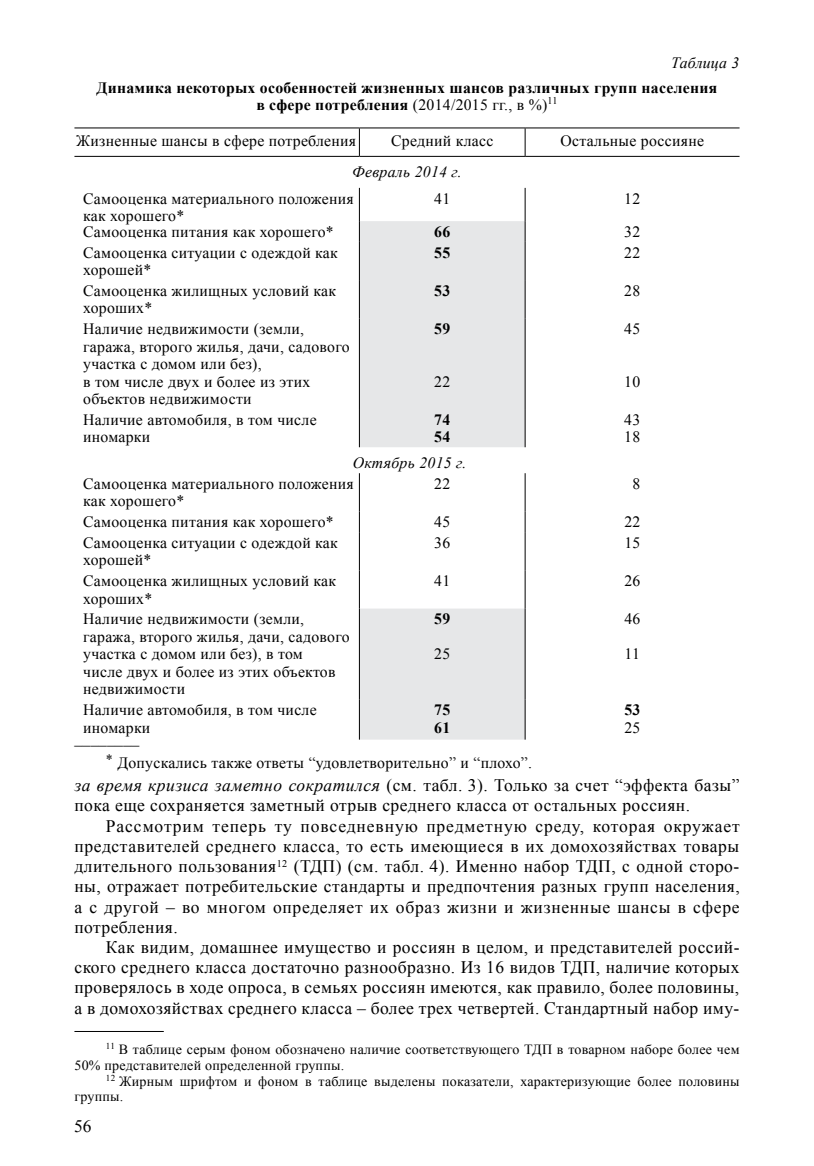
<style>
.page{position:relative;width:814px;height:1166px;background:#fff}
.page>*{position:absolute;margin:0;border:0;box-sizing:border-box;transform-origin:0 0}
.t1{font:17.5px/20.3px "Times New Roman";letter-spacing:.025em;color:#000;text-align:justify}
.t2{font:15.75px/17.5px "Times New Roman";letter-spacing:.015em;color:#000}
.t3{font:700 15.75px/17.5px "Times New Roman";letter-spacing:.015em;color:#000}
.t4{font:italic 15.75px "Times New Roman";letter-spacing:.015em;color:#000}
.t5{font:14px/15.8px "Times New Roman";letter-spacing:.015em;color:#000}
.s1{font-weight:400}
.s2{font-style:italic}
</style>
<div class="page">
<hr style="left:74px;top:1031px;width:90px;height:1px;background:#000">
<svg style="left:359px;top:221px;width:166px;height:518px;fill:#e6e7e8"></svg>
<hr style="left:74px;top:127px;width:285px;height:1px;background:#000">
<hr style="left:359px;top:127px;width:166px;height:1px;background:#000">
<svg style="left:359px;top:128px;width:1px;height:28px"></svg>
<hr style="left:525px;top:127px;width:214px;height:1px;background:#000">
<svg style="left:524px;top:128px;width:1px;height:28px"></svg>
<hr style="left:74px;top:156px;width:285px;height:1px;background:#000">
<hr style="left:359px;top:156px;width:166px;height:1px;background:#000">
<hr style="left:525px;top:156px;width:214px;height:1px;background:#000">
<hr style="left:359px;top:188px;width:1px;height:33px;background:#000">
<hr style="left:524px;top:188px;width:1px;height:33px;background:#000">
<hr style="left:359px;top:473px;width:1px;height:38px;background:#000">
<hr style="left:524px;top:473px;width:1px;height:38px;background:#000">
<svg style="left:359px;top:511px;width:1px;height:21px"></svg>
<svg style="left:524px;top:511px;width:1px;height:21px"></svg>
<hr style="left:359px;top:532px;width:1px;height:38px;background:#000">
<hr style="left:524px;top:532px;width:1px;height:38px;background:#000">
<hr style="left:359px;top:570px;width:1px;height:38px;background:#000">
<hr style="left:524px;top:570px;width:1px;height:38px;background:#000">
<hr style="left:359px;top:608px;width:1px;height:91px;background:#000">
<hr style="left:524px;top:608px;width:1px;height:91px;background:#000">
<hr style="left:359px;top:699px;width:1px;height:40px;background:#000">
<hr style="left:524px;top:699px;width:1px;height:40px;background:#000">
<svg style="left:359px;top:221px;width:1px;height:21px"></svg>
<svg style="left:524px;top:221px;width:1px;height:21px"></svg>
<hr style="left:359px;top:242px;width:1px;height:38px;background:#000">
<hr style="left:524px;top:242px;width:1px;height:38px;background:#000">
<hr style="left:359px;top:280px;width:1px;height:38px;background:#000">
<hr style="left:524px;top:280px;width:1px;height:38px;background:#000">
<hr style="left:359px;top:318px;width:1px;height:91px;background:#000">
<hr style="left:524px;top:318px;width:1px;height:91px;background:#000">
<hr style="left:359px;top:409px;width:1px;height:38px;background:#000">
<hr style="left:524px;top:409px;width:1px;height:38px;background:#000">
<p class="t4" style="left:671px;top:52px;width:70px">Таблица 3</p>
<p class="t3" style="left:97px;top:78px;width:622px;text-align:center">Динамика некоторых особенностей жизненных шансов различных групп населения в сфере потребления <span class="s1">(2014/2015 гг., в %)</span><sup>11</sup></p>
<p class="t2" style="left:76px;top:132px;width:281px">Жизненные шансы в сфере потребления</p>
<p class="t2" style="left:391px;top:132px;width:104px">Средний класс</p>
<p class="t2" style="left:560px;top:132px;width:145px">Остальные россияне</p>
<p class="t4" style="left:352px;top:161px;width:111px">Февраль 2014 г.</p>
<p class="t2" style="left:83px;top:189px;width:272px">Самооценка материального положения как хорошего*</p>
<p class="t2" style="left:434px;top:189px;width:18px">41</p>
<p class="t2" style="left:624px;top:189px;width:18px">12</p>
<p class="t2" style="left:83px;top:223px;width:252px">Самооценка питания как хорошего*</p>
<p class="t3" style="left:434px;top:222px;width:18px">66</p>
<p class="t2" style="left:624px;top:223px;width:18px">32</p>
<p class="t2" style="left:83px;top:243px;width:256px">Самооценка ситуации с одеждой как хорошей*</p>
<p class="t3" style="left:434px;top:243px;width:18px">55</p>
<p class="t2" style="left:624px;top:243px;width:18px">22</p>
<p class="t2" style="left:83px;top:282px;width:254px">Самооценка жилищных условий как хороших*</p>
<p class="t3" style="left:434px;top:281px;width:18px">53</p>
<p class="t2" style="left:624px;top:282px;width:18px">28</p>
<p class="t2" style="left:83px;top:320px;width:268px">Наличие недвижимости (земли, гаража, второго жилья, дачи, садового участка с домом или без),<br>в том числе двух и более из этих объектов недвижимости</p>
<p class="t3" style="left:434px;top:320px;width:18px">59</p>
<p class="t2" style="left:624px;top:320px;width:18px">45</p>
<p class="t2" style="left:434px;top:372px;width:18px">22</p>
<p class="t2" style="left:624px;top:372px;width:18px">10</p>
<p class="t2" style="left:83px;top:410px;width:235px">Наличие автомобиля, в том числе иномарки</p>
<p class="t3" style="left:434px;top:410px;width:18px">74<br>54</p>
<p class="t2" style="left:624px;top:410px;width:18px">43<br>18</p>
<p class="t4" style="left:353px;top:452px;width:115px">Октябрь 2015 г.</p>
<p class="t2" style="left:83px;top:475px;width:272px">Самооценка материального положения как хорошего*</p>
<p class="t2" style="left:434px;top:475px;width:18px">22</p>
<p class="t2" style="left:632px;top:475px;width:9px">8</p>
<p class="t2" style="left:83px;top:513px;width:252px">Самооценка питания как хорошего*</p>
<p class="t2" style="left:434px;top:513px;width:18px">45</p>
<p class="t2" style="left:624px;top:513px;width:18px">22</p>
<p class="t2" style="left:83px;top:534px;width:256px">Самооценка ситуации с одеждой как хорошей*</p>
<p class="t2" style="left:434px;top:534px;width:18px">36</p>
<p class="t2" style="left:624px;top:534px;width:18px">15</p>
<p class="t2" style="left:83px;top:572px;width:254px">Самооценка жилищных условий как хороших*</p>
<p class="t2" style="left:434px;top:572px;width:18px">41</p>
<p class="t2" style="left:624px;top:572px;width:18px">26</p>
<p class="t2" style="left:83px;top:610px;width:268px">Наличие недвижимости (земли, гаража, второго жилья, дачи, садового участка с домом или без), в том<br>числе двух и более из этих объектов недвижимости</p>
<p class="t3" style="left:434px;top:610px;width:18px">59</p>
<p class="t2" style="left:624px;top:610px;width:18px">46</p>
<p class="t2" style="left:624px;top:645px;width:17px">11</p>
<p class="t2" style="left:434px;top:645px;width:18px">25</p>
<p class="t2" style="left:83px;top:701px;width:235px">Наличие автомобиля, в том числе иномарки</p>
<p class="t3" style="left:434px;top:700px;width:18px">75<br>61</p>
<p class="t3" style="left:624px;top:700px;width:18px">53</p>
<p class="t2" style="left:624px;top:718px;width:18px">25</p>
<p class="t2" style="left:106px;top:736px;width:427px;text-indent:-31px">––––––––<br><sup>*</sup> Допускались также ответы “удовлетворительно” и “плохо”.</p>
<p class="t1" style="left:74px;top:775px;width:666px"><span class="s2">за время кризиса заметно сократился</span> (см. табл. 3). Только за счет “эффекта базы” пока еще сохраняется заметный отрыв среднего класса от остальных россиян.<sup>11</sup></p>
<p class="t1" style="left:74px;top:815px;width:666px;text-indent:32px">Рассмотрим теперь ту повседневную предметную среду, которая окружает представителей среднего класса, то есть имеющиеся в их домохозяйствах товары длительного пользования<sup>12</sup> (ТДП) (см. табл. 4). Именно набор ТДП, с одной сторо&shy;ны, отражает потребительские стандарты и предпочтения разных групп населения, а с другой – во многом определяет их образ жизни и жизненные шансы в сфере потребления.</p>
<p class="t1" style="left:74px;top:937px;width:666px;text-indent:32px">Как видим, домашнее имущество и россиян в целом, и представителей россий&shy;ского среднего класса достаточно разнообразно. Из 16 видов ТДП, наличие которых проверялось в ходе опроса, в семьях россиян имеются, как правило, более половины, а в домохозяйствах среднего класса – более трех четвертей. Стандартный набор иму-</p>
<p class="t5" style="left:74px;top:1041px;width:666px;text-indent:32px"><sup>11</sup> В таблице серым фоном обозначено наличие соответствующего ТДП в товарном наборе более чем<br>50% представителей определенной группы.</p>
<p class="t5" style="left:74px;top:1073px;width:666px;text-indent:31px"><sup>12</sup> Жирным шрифтом и фоном в таблице выделены показатели, характеризующие более половины группы.</p>
<p class="t1" style="left:74px;top:1116px;width:19px">56</p>
</div>
